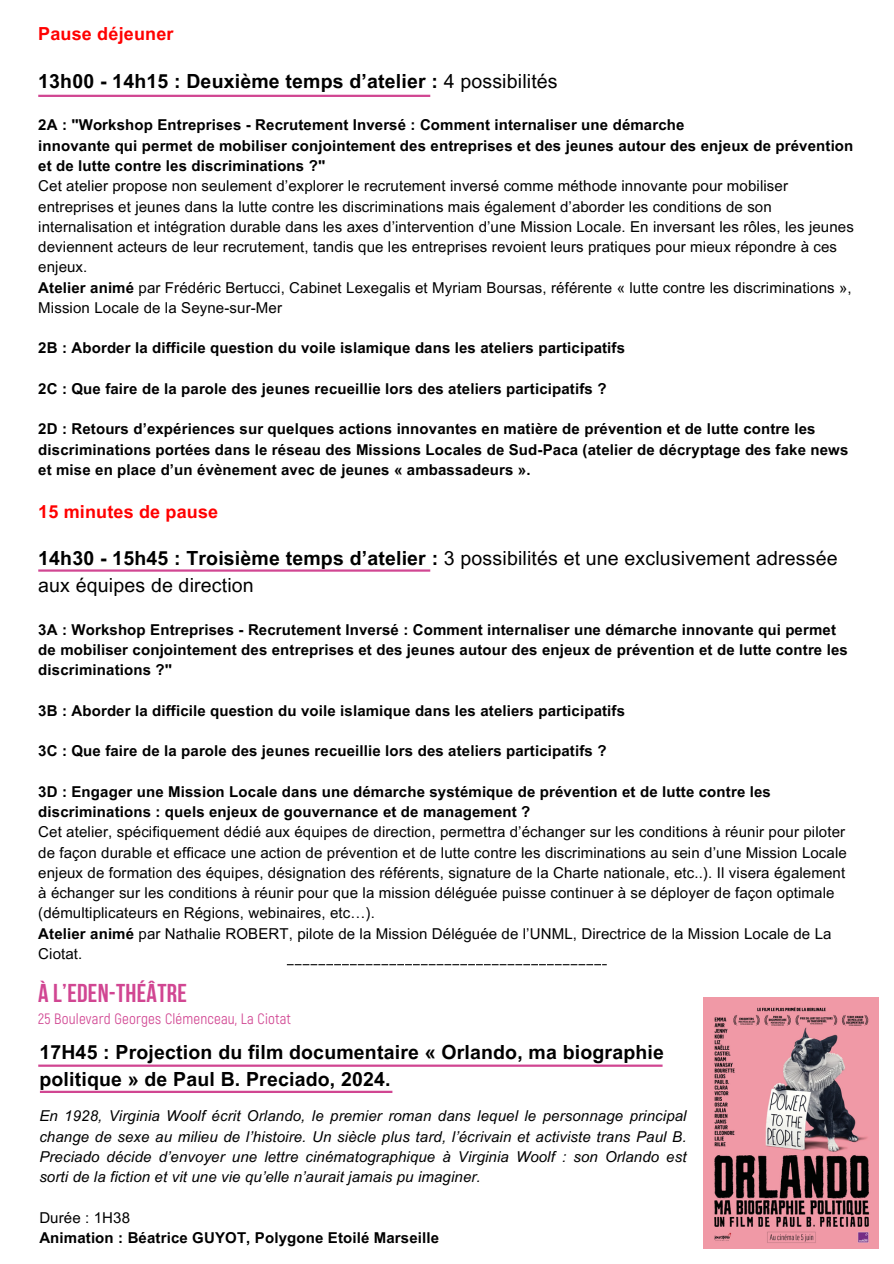
<style>
.page{position:relative;width:894px;height:1264px;background:#fff}
.page>*{position:absolute;margin:0;border:0;box-sizing:border-box;transform-origin:0 0}
.t1{font:700 25.65px "Bebas Neue";letter-spacing:.01em;color:#d14692}
.t2{font:700 19.5px/27px "Arial MT Pro";letter-spacing:.01em;color:#000}
.t3{font:19.5px/27px "Arial MT Pro";letter-spacing:.01em;color:#000}
.t4{font:700 18px "Arial MT Pro";letter-spacing:.01em;color:#f00}
.t5{font:700 15px/20.2px "Arial MT Pro";letter-spacing:.01em;color:#000}
.t6{font:15px/20.2px "Arial MT Pro";letter-spacing:.01em;color:#000}
.t7{font:italic 15px/20.2px "Arial MT Pro";letter-spacing:.01em;color:#000;text-align:justify}
.t8{font:15px "Akrobat";letter-spacing:.01em;color:#d14692}
.s1{font-weight:400}
.s2{font-weight:700}
</style>
<div class="page">
<svg style="left:287px;top:964px;width:319px;height:1px"></svg>
<hr style="left:38px;top:95px;width:392px;height:2px;background:#d14692">
<hr style="left:38px;top:569px;width:392px;height:2px;background:#d14692">
<img style="left:703px;top:997px;width:175px;height:251px">
<hr style="left:40px;top:1090px;width:352px;height:2px;background:#d14692">
<hr style="left:38px;top:1064px;width:624px;height:2px;background:#d14692">
<h2 class="t4" style="left:38px;top:27px;width:137px">Pause déjeuner</h2>
<h3 class="t2" style="left:38px;top:70px;width:521px">13h00 - 14h15 : Deuxième temps d’atelier : <span class="s1">4 possibilités</span></h3>
<p class="t5" style="left:38px;top:117px;width:647px">2A : "Workshop Entreprises - Recrutement Inversé : Comment internaliser une démarche</p>
<p class="t5" style="left:38px;top:137px;width:816px">innovante qui permet de mobiliser conjointement des entreprises et des jeunes autour des enjeux de prévention et de lutte contre les discriminations ?"</p>
<p class="t6" style="left:38px;top:178px;width:816px">Cet atelier propose non seulement d’explorer le recrutement inversé comme méthode innovante pour mobiliser entreprises et jeunes dans la lutte contre les discriminations mais également d’aborder les conditions de son internalisation et intégration durable dans les axes d’intervention d’une Mission Locale. En inversant les rôles, les jeunes deviennent acteurs de leur recrutement, tandis que les entreprises revoient leurs pratiques pour mieux répondre à ces enjeux.</p>
<p class="t6" style="left:38px;top:279px;width:814px"><span class="s2">Atelier animé</span> par Frédéric Bertucci, Cabinet Lexegalis et Myriam Boursas, référente « lutte contre les discriminations »,<br>Mission Locale de la Seyne-sur-Mer</p>
<h4 class="t5" style="left:38px;top:340px;width:588px">2B : Aborder la difficile question du voile islamique dans les ateliers participatifs</h4>
<h4 class="t5" style="left:38px;top:380px;width:569px">2C : Que faire de la parole des jeunes recueillie lors des ateliers participatifs ?</h4>
<h4 class="t5" style="left:38px;top:421px;width:811px">2D : Retours d’expériences sur quelques actions innovantes en matière de prévention et de lutte contre les discriminations portées dans le réseau des Missions Locales de Sud-Paca (atelier de décryptage des fake news et mise en place d’un évènement avec de jeunes « ambassadeurs ».</h4>
<h2 class="t4" style="left:38px;top:504px;width:181px">15 minutes de pause</h2>
<h3 class="t3" style="left:38px;top:547px;width:800px"><span class="s2">14h30 - 15h45 : Troisième temps d’atelier :</span> 3 possibilités et une exclusivement adressée aux équipes de direction</h3>
<h4 class="t5" style="left:38px;top:621px;width:810px">3A : Workshop Entreprises - Recrutement Inversé : Comment internaliser une démarche innovante qui permet de mobiliser conjointement des entreprises et des jeunes autour des enjeux de prévention et de lutte contre les discriminations ?"</h4>
<h4 class="t5" style="left:38px;top:702px;width:588px">3B : Aborder la difficile question du voile islamique dans les ateliers participatifs</h4>
<h4 class="t5" style="left:38px;top:742px;width:569px">3C : Que faire de la parole des jeunes recueillie lors des ateliers participatifs ?</h4>
<p class="t5" style="left:38px;top:783px;width:734px">3D : Engager une Mission Locale dans une démarche systémique de prévention et de lutte contre les discriminations : quels enjeux de gouvernance et de management ?</p>
<p class="t6" style="left:38px;top:823px;width:809px">Cet atelier, spécifiquement dédié aux équipes de direction, permettra d’échanger sur les conditions à réunir pour piloter de façon durable et efficace une action de prévention et de lutte contre les discriminations au sein d’une Mission Locale enjeux de formation des équipes, désignation des référents, signature de la Charte nationale, etc..). Il visera également à échanger sur les conditions à réunir pour que la mission déléguée puisse continuer à se déployer de façon optimale (démultiplicateurs en Régions, webinaires, etc…).</p>
<p class="t6" style="left:38px;top:925px;width:794px"><span class="s2">Atelier animé</span> par Nathalie ROBERT, pilote de la Mission Déléguée de l’UNML, Directrice de la Mission Locale de La<br>Ciotat.</p>
<p class="t1" style="left:38px;top:982px;width:150px">À L’EDEN-THÉÂTRE</p>
<p class="t8" style="left:38px;top:1009px;width:254px">25 Boulevard Georges Clémenceau, La Ciotat</p>
<h2 class="t2" style="left:39px;top:1041px;width:626px">17H45 : Projection du film documentaire « Orlando, ma biographie politique » de Paul B. Preciado, 2024.</h2>
<p class="t7" style="left:39px;top:1107px;width:648px">En 1928, Virginia Woolf écrit Orlando, le premier roman dans lequel le personnage principal change de sexe au milieu de l’histoire. Un siècle plus tard, l’écrivain et activiste trans Paul B.<br>Preciado décide d’envoyer une lettre cinématographique à Virginia Woolf : son Orlando est sorti de la fiction et vit une vie qu’elle n’aurait jamais pu imaginer.</p>
<h1 class="t6" style="left:39px;top:1208px;width:92px">Durée : 1H38</h1>
<h4 class="t5" style="left:39px;top:1229px;width:401px">Animation : Béatrice GUYOT, Polygone Etoilé Marseille</h4>
</div>
